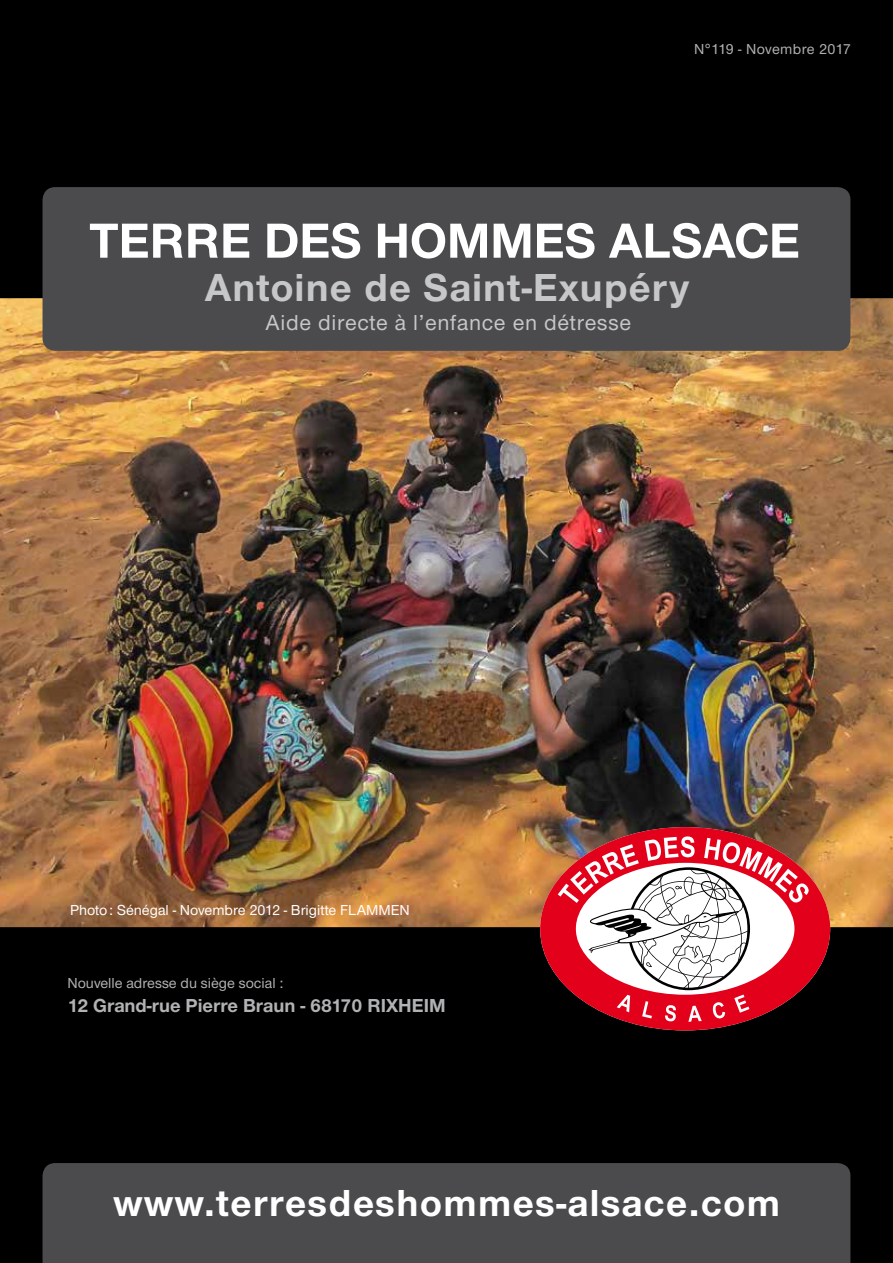
<style>
.page{position:relative;width:893px;height:1263px;background:#000}
.page>*{position:absolute;margin:0;border:0;box-sizing:border-box;transform-origin:0 0}
.t1{font:700 51px "Nimbus Sans Novus T";color:#fff}
.t2{font:700 40.5px "Nimbus Sans Novus T";letter-spacing:.03em;color:#c6c7c8}
.t3{font:700 39px "Nimbus Sans Novus T";letter-spacing:.04em;color:#fff}
.t4{font:500 22.5px "Nimbus Sans Novus T";letter-spacing:.03em;color:#c6c7c8}
.t5{font:700 19.5px "Nimbus Sans Novus T";color:#b1b2b4}
.t6{font:500 15px "Nimbus Sans Novus T";color:#fff}
.t7{font:500 15px "Nimbus Sans Novus T";color:#b1b2b4}
.t8{font:500 15px "Nimbus Sans Novus T";letter-spacing:.02em;color:#b1b2b4}
</style>
<div class="page">
<img style="left:0;top:288px;width:893px;height:645px">
<div style="left:43px;top:187px;width:807px;height:164px;background:#4b4b4d;border-radius:13px"></div>
<div style="left:43px;top:1163px;width:807px;height:100px;background:#4b4b4d"></div>
<svg style="left:540px;top:827px;width:290px;height:203px"></svg>
<svg style="left:558px;top:836px;width:251px;height:186px;background:#d28088"></svg>
<p class="t8" style="left:694px;top:42px;width:158px">N°119 - Novembre 2017</p>
<h1 class="t1" style="left:89px;top:215px;width:713px">TERRE DES HOMMES ALSACE</h1>
<h2 class="t2" style="left:205px;top:266px;width:486px">Antoine de Saint-Exupéry</h2>
<h3 class="t4" style="left:266px;top:311px;width:367px">Aide directe à l’enfance en détresse</h3>
<p class="t6" style="left:70px;top:903px;width:341px">Photo : Sénégal - Novembre 2012 - Brigitte FLAMMEN</p>
<p class="t7" style="left:67px;top:975px;width:217px">Nouvelle adresse du siège social :</p>
<h3 class="t5" style="left:67px;top:995px;width:380px">12 Grand-rue Pierre Braun - 68170 RIXHEIM</h3>
<h3 class="t3" style="left:113px;top:1183px;width:668px">www.terresdeshommes-alsace.com</h3>
</div>
